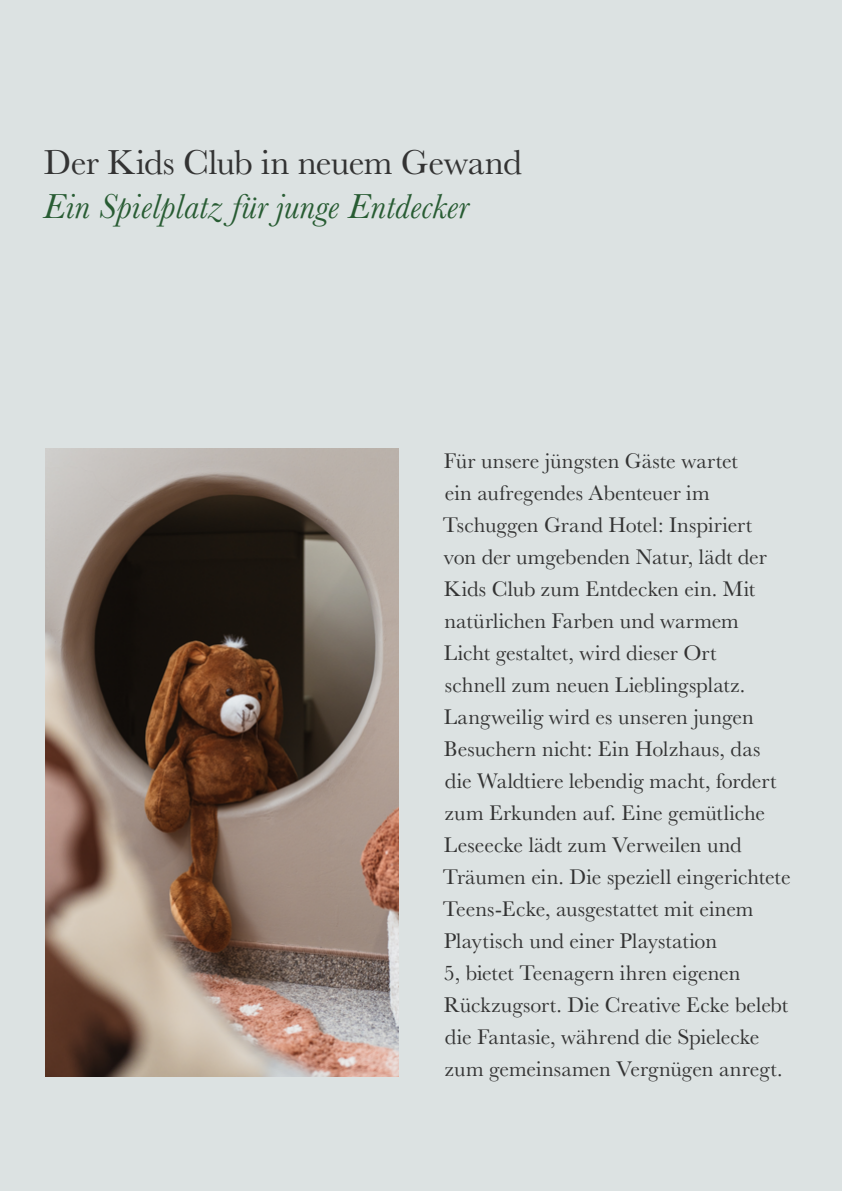
<style>
.page{position:relative;width:842px;height:1191px;background:#dce2e2}
.page>*{position:absolute;margin:0;border:0;box-sizing:border-box;transform-origin:0 0}
.t1{font:italic 36px "Baskerville";letter-spacing:.005em;color:#285c33}
.t2{font:36px "Baskerville";letter-spacing:-.02em;color:#333}
.t3{font:22px/32px "Baskerville";color:#333}
</style>
<div class="page">
<img style="left:45px;top:448px;width:353px;height:628px">
<h1 class="t2" style="left:44px;top:139px;width:480px">Der Kids Club in neuem Gewand</h1>
<h1 class="t1" style="left:43px;top:182px;width:427px">Ein Spielplatz für junge Entdecker</h1>
<p class="t3" style="left:443px;top:445px;width:349px">Für unsere jüngsten Gäste wartet<br>ein aufregendes Abenteuer im Tschuggen Grand Hotel: Inspiriert<br>von der umgebenden Natur, lädt der Kids Club zum Entdecken ein. Mit natürlichen Farben und warmem<br>Licht gestaltet, wird dieser Ort<br>schnell zum neuen Lieblingsplatz.<br>Langweilig wird es unseren jungen Besuchern nicht: Ein Holzhaus, das die Waldtiere lebendig macht, fordert zum Erkunden auf. Eine gemütliche Leseecke lädt zum Verweilen und Träumen ein. Die speziell eingerichtete Teens-Ecke, ausgestattet mit einem Playtisch und einer Playstation<br>5, bietet Teenagern ihren eigenen Rückzugsort. Die Creative Ecke belebt die Fantasie, während die Spielecke zum gemeinsamen Vergnügen anregt.</p>
</div>
